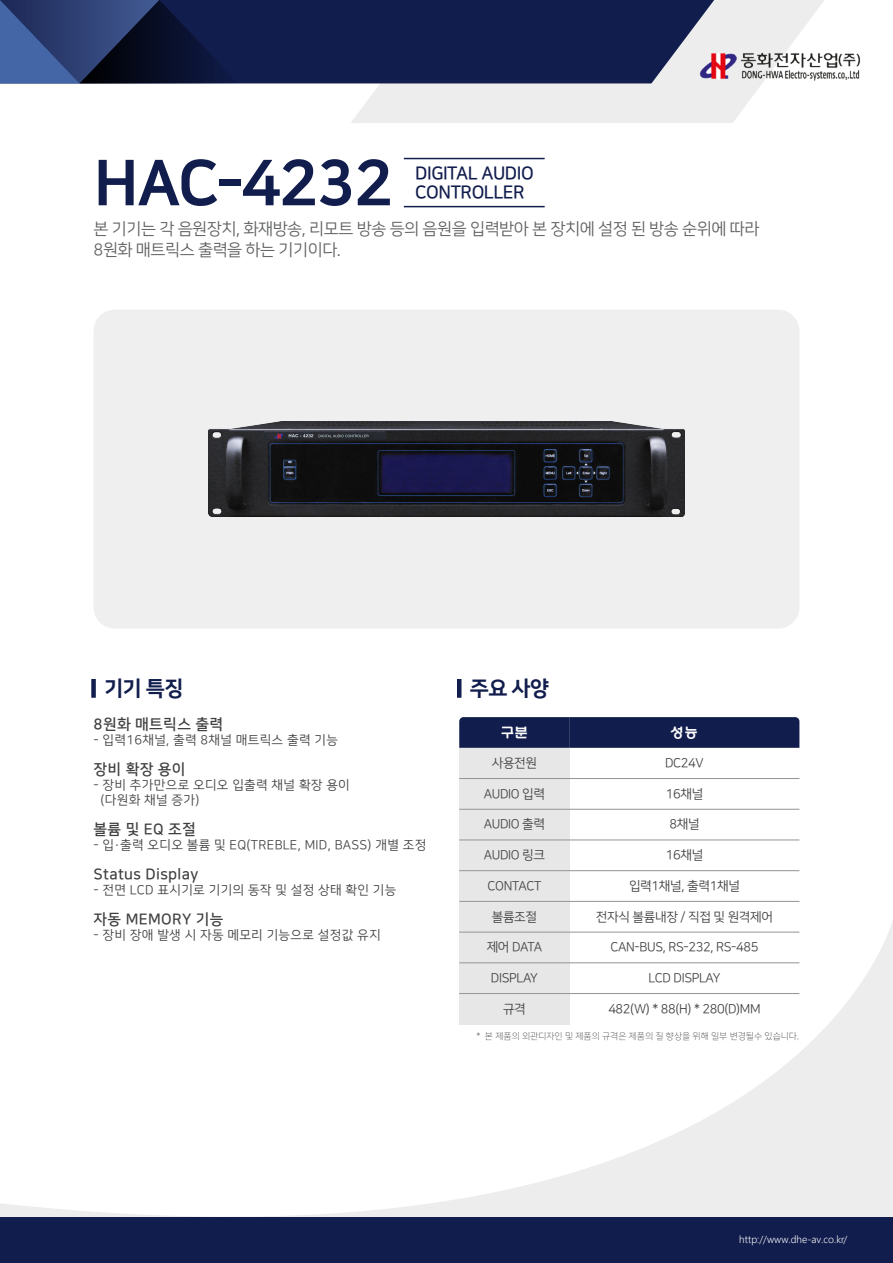
<style>
.page{position:relative;width:893px;height:1263px;background:#fff}
.page>*{position:absolute;margin:0;border:0;box-sizing:border-box;transform-origin:0 0}
.t1{font:63px "Nanum Square EB";letter-spacing:-.025em;color:#111d4d}
.t2{font:21px "Nanum Square EB";letter-spacing:-.025em;color:#111d4d}
.t3{font:18px "Nanum Square B";letter-spacing:-.025em;color:#111d4d}
.t4{font:16.5px/21px "Nanum Square R";letter-spacing:-.025em;color:#606161}
.t5{font:15px "Nanum Square B";letter-spacing:.025em;color:#404041}
.t6{font:13.5px "Korail 2007";color:#fff}
.t7{font:12.75px "Nanum Square R";letter-spacing:-.025em;color:#404041}
.t8{font:12.75px/15px "Nanum Square R";letter-spacing:.025em;color:#404041}
.t9{font:300 10.05px "Malgun Gothic";color:#fff}
.t10{font:9px "Nanum Square L";color:#404041}
</style>
<div class="page">
<svg style="left:351px;top:0;width:473px;height:123px;fill:#ededed"></svg>
<svg style="left:0;top:921px;width:893px;height:296px"></svg>
<div style="left:0;top:1217px;width:893px;height:46px;background:#111d4d"></div>
<div style="left:239px;top:0;width:475px;height:83px;background:#111d4d"></div>
<svg style="left:0;top:0;width:239px;height:83px;background:#20305b"></svg>
<div style="left:94px;top:310px;width:705px;height:319px;background:#efefef;border-radius:21px"></div>
<div style="left:91px;top:679px;width:5px;height:19px;background:#111d4d"></div>
<hr style="left:404px;top:158px;width:141px;height:1px;background:#111d4d">
<hr style="left:404px;top:206px;width:141px;height:1px;background:#111d4d">
<hr style="left:457px;top:679px;width:4px;height:19px;background:#111d4d">
<div style="left:459px;top:748px;width:111px;height:276px;background:#e8e7e7"></div>
<svg style="left:459px;top:717px;width:340px;height:31px;background:#131f4f"></svg>
<hr style="left:459px;top:778px;width:340px;height:1px;background:#929497">
<hr style="left:459px;top:809px;width:340px;height:1px;background:#929497">
<hr style="left:459px;top:840px;width:340px;height:1px;background:#929497">
<hr style="left:459px;top:870px;width:340px;height:1px;background:#929497">
<hr style="left:459px;top:901px;width:340px;height:1px;background:#929497">
<hr style="left:459px;top:932px;width:340px;height:1px;background:#929497">
<hr style="left:459px;top:962px;width:340px;height:1px;background:#929497">
<hr style="left:459px;top:993px;width:340px;height:1px;background:#929497">
<img style="left:700px;top:50px;width:161px;height:32px">
<img style="left:208px;top:422px;width:477px;height:94px">
<h1 class="t1" style="left:94px;top:149px;width:302px">HAC-4232</h1>
<h3 class="t3" style="left:415px;top:164px;width:120px">DIGITAL AUDIO</h3>
<h3 class="t3" style="left:415px;top:183px;width:111px">CONTROLLER</h3>
<p class="t4" style="left:94px;top:218px;width:667px">본 기기는 각 음원장치, 화재방송, 리모트 방송 등의 음원을 입력받아 본 장치에 설정 된 방송 순위에 따라<br>8원화 매트릭스 출력을 하는 기기이다.</p>
<h2 class="t2" style="left:104px;top:677px;width:81px">기기 특징</h2>
<p class="t5" style="left:94px;top:717px;width:131px">8원화 매트릭스 출력</p>
<p class="t8" style="left:94px;top:733px;width:246px">- 입력16채널, 출력 8채널 매트릭스 출력 기능</p>
<p class="t5" style="left:94px;top:762px;width:94px">장비 확장 용이</p>
<p class="t8" style="left:101px;top:778px;width:251px;text-indent:-7px">- 장비 추가만으로 오디오 입출력 채널 확장 용이 (다원화 채널 증가)</p>
<p class="t5" style="left:94px;top:822px;width:104px">볼륨 및 EQ 조절</p>
<p class="t8" style="left:94px;top:838px;width:334px">- 입·출력 오디오 볼륨 및 EQ(TREBLE, MID, BASS) 개별 조정</p>
<p class="t5" style="left:94px;top:867px;width:106px">Status Display</p>
<p class="t8" style="left:94px;top:883px;width:304px">- 전면 LCD 표시기로 기기의 동작 및 설정 상태 확인 기능</p>
<p class="t5" style="left:94px;top:912px;width:132px">자동 MEMORY 기능</p>
<p class="t8" style="left:94px;top:928px;width:289px">- 장비 장애 발생 시 자동 메모리 기능으로 설정값 유지</p>
<h2 class="t2" style="left:470px;top:677px;width:81px">주요 사양</h2>
<p class="t6" style="left:501px;top:724px;width:29px">구분</p>
<p class="t6" style="left:671px;top:724px;width:29px">성능</p>
<p class="t7" style="left:492px;top:756px;width:47px">사용전원</p>
<p class="t7" style="left:484px;top:787px;width:63px">AUDIO 입력</p>
<p class="t7" style="left:484px;top:818px;width:63px">AUDIO 출력</p>
<p class="t7" style="left:484px;top:848px;width:63px">AUDIO 링크</p>
<p class="t7" style="left:488px;top:879px;width:55px">CONTACT</p>
<p class="t7" style="left:492px;top:910px;width:47px">볼륨조절</p>
<p class="t7" style="left:487px;top:941px;width:57px">제어 DATA</p>
<p class="t7" style="left:491px;top:971px;width:48px">DISPLAY</p>
<p class="t7" style="left:503px;top:1002px;width:24px">규격</p>
<p class="t7" style="left:665px;top:756px;width:40px">DC24V</p>
<p class="t7" style="left:666px;top:787px;width:39px">16채널</p>
<p class="t7" style="left:669px;top:818px;width:32px">8채널</p>
<p class="t7" style="left:666px;top:848px;width:39px">16채널</p>
<p class="t7" style="left:629px;top:879px;width:112px">입력1채널, 출력1채널</p>
<p class="t7" style="left:596px;top:910px;width:179px">전자식 볼륨내장 / 직접 및 원격제어</p>
<p class="t7" style="left:610px;top:941px;width:150px">CAN-BUS, RS-232, RS-485</p>
<p class="t7" style="left:648px;top:971px;width:73px">LCD DISPLAY</p>
<p class="t7" style="left:608px;top:1002px;width:154px">482(W) * 88(H) * 280(D)MM</p>
<p class="t10" style="left:476px;top:1032px;width:324px">* 본 제품의 외관디자인 및 제품의 규격은 제품의 질 향상을 위해 일부 변경될수 있습니다.</p>
<p class="t9" style="left:739px;top:1234px;width:110px">http://www.dhe-av.co.kr/</p>
</div>
